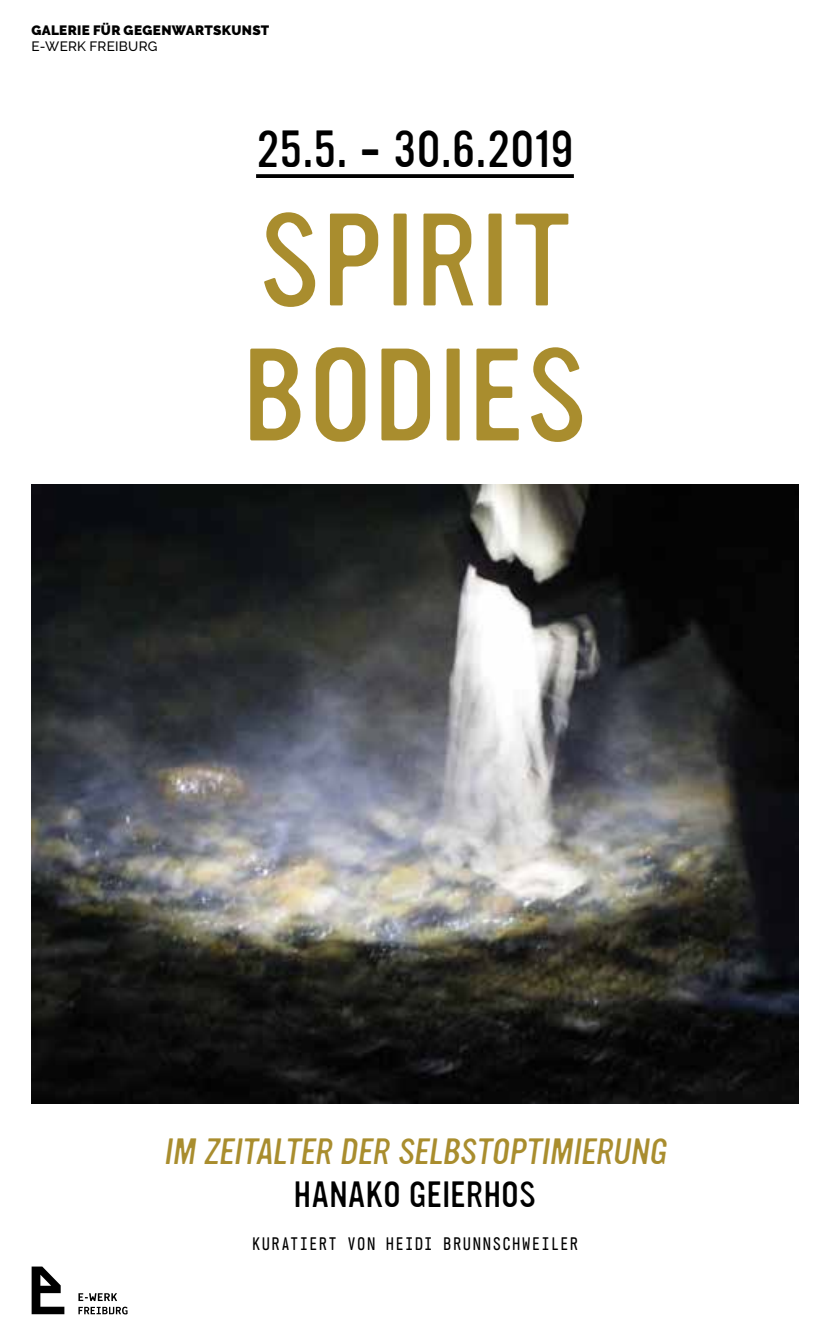
<style>
.page{position:relative;width:830px;height:1340px;background:#fff}
.page>*{position:absolute;margin:0;border:0;box-sizing:border-box;transform-origin:0 0}
.t1{font:300 114.75px/135px "Ultramagnetic";letter-spacing:.01em;color:#a98d2e}
.t2{font:300 45px "Ultramagnetic";color:#000}
.t3{font:italic 300 31.5px "Ultramagnetic";letter-spacing:-.01em;color:#a98d2e}
.t4{font:300 31.5px "Ultramagnetic";letter-spacing:.01em;color:#000}
.t5{font:18px "Generika Mono";letter-spacing:.035em;color:#000}
.t6{font:900 13.5px "Raleway";letter-spacing:.025em;color:#000}
.t7{font:500 13.5px "Raleway";letter-spacing:.02em;color:#000}
</style>
<div class="page">
<svg style="left:256px;top:174px;width:317px;height:4px"></svg>
<svg style="left:32px;top:1266px;width:32px;height:48px"></svg>
<svg style="left:78px;top:1306px;width:49px;height:8px"></svg>
<svg style="left:78px;top:1293px;width:39px;height:7px"></svg>
<img style="left:32px;top:485px;width:766px;height:618px">
<p class="t6" style="left:32px;top:22px;width:239px">GALERIE FÜR GEGENWARTSKUNST</p>
<p class="t7" style="left:32px;top:39px;width:127px">E-WERK FREIBURG</p>
<h2 class="t2" style="left:256px;top:116px;width:319px">25.5. – 30.6.2019</h2>
<h1 class="t1" style="left:242px;top:194px;width:346px">SPIRIT<br>BODIES</h1>
<p class="t3" style="left:163px;top:1129px;width:504px">IM ZEITALTER DER SELBSTOPTIMIERUNG</p>
<p class="t4" style="left:294px;top:1172px;width:243px">HANAKO GEIERHOS</p>
<p class="t5" style="left:251px;top:1233px;width:328px">KURATIERT VON HEIDI BRUNNSCHWEILER</p>
</div>
